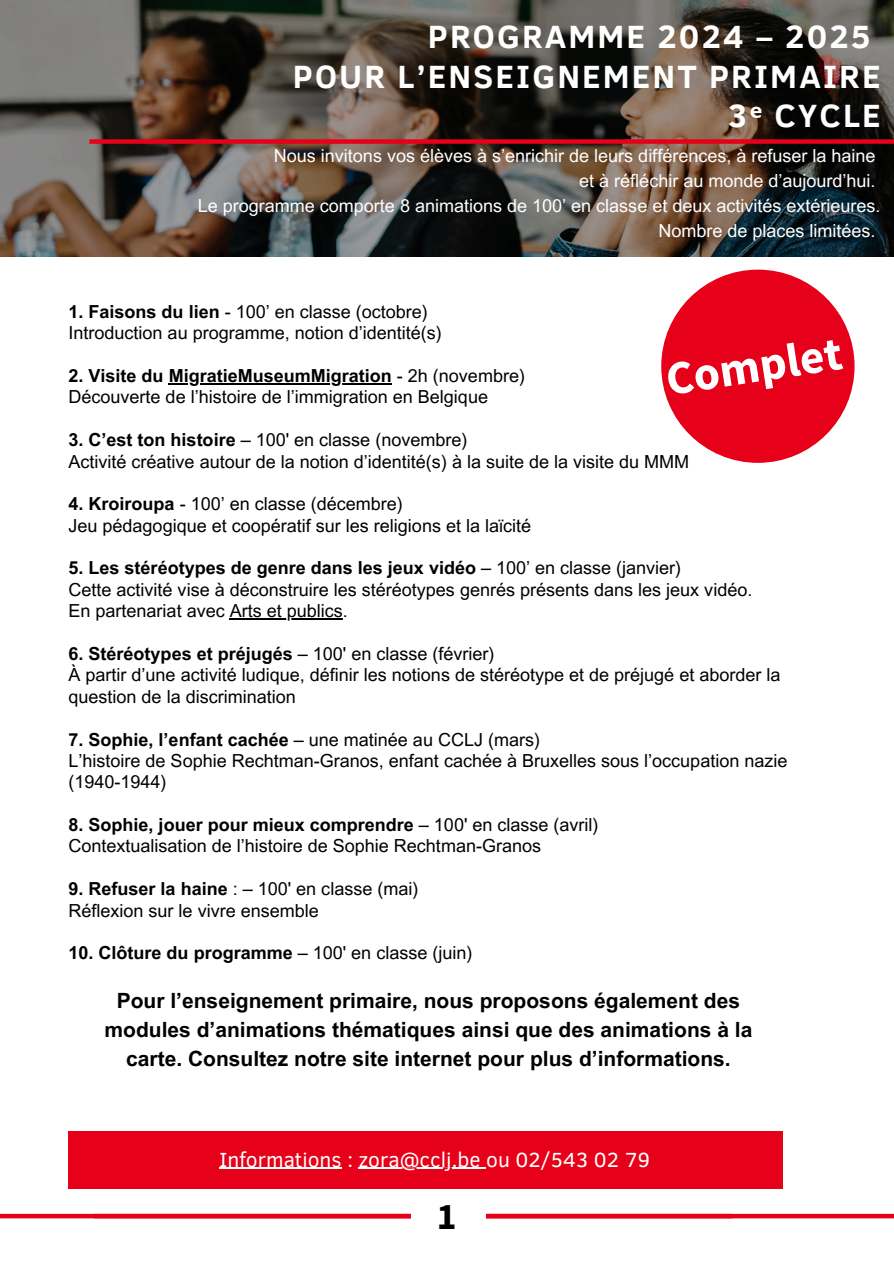
<style>
.page{position:relative;width:894px;height:1264px;background:#fff}
.page>*{position:absolute;margin:0;border:0;box-sizing:border-box;transform-origin:0 0}
.t1{font:700 47.25px "Source Sans Pro";color:#fff}
.t2{font:700 37.5px "Source Sans Pro";color:#000}
.t3{font:700 33px "Clear Sans";letter-spacing:.065em;color:#fff}
.t4{font:700 21px/29.2px "Arial MT Pro";color:#000;text-align:center}
.t5{font:21px "Clear Sans";color:#fff}
.t6{font:18px "Arial MT Pro";color:#000}
.t7{font:700 18px "Arial MT Pro";color:#000}
.t8{font:18px/24.8px "Arial MT Pro";color:#fff;text-align:right}
.s1{font-family:"Noto Sans"}
.s2{font-weight:700}
.s3{font-weight:400}
</style>
<div class="page">
<hr style="left:169px;top:383px;width:223px;height:1px;background:#000">
<hr style="left:230px;top:618px;width:113px;height:1px;background:#000">
<svg style="left:0;top:0;width:893px;height:256px;background:#4c453e"></svg>
<div style="left:89px;top:139px;width:804px;height:5px;background:#e60019"></div>
<div style="left:0;top:1213px;width:732px;height:5px;background:#e60019"></div>
<div style="left:94px;top:1213px;width:799px;height:5px;background:#e60019"></div>
<div style="left:411px;top:1184px;width:70px;height:58px;background:#fff"></div>
<div style="left:68px;top:1131px;width:715px;height:57px;background:#e60019"></div>
<hr style="left:219px;top:1167px;width:122px;height:1px;background:#fff">
<hr style="left:358px;top:1167px;width:128px;height:1px;background:#fff">
<div style="left:415px;top:1193px;width:70px;height:58px;background:#fff"></div>
<div style="left:661px;top:269px;width:193px;height:194px;background:#e60019;border-radius:50%"></div>
<p class="t3" style="left:428px;top:13px;width:444px">PROGRAMME 2024 – 2025</p>
<p class="t3" style="left:293px;top:52px;width:589px">POUR L’ENSEIGNEMENT PRIMAIRE</p>
<p class="t3" style="left:728px;top:91px;width:154px">3<span class="s1">ᵉ</span> CYCLE</p>
<p class="t8" style="left:274px;top:146px;width:603px">Nous invitons vos élèves à s’enrichir de leurs différences, à refuser la haine</p>
<p class="t8" style="left:579px;top:170px;width:298px">et à réfléchir au monde d’aujourd’hui.</p>
<p class="t8" style="left:198px;top:195px;width:684px">Le programme comporte 8 animations de 100’ en classe et deux activités extérieures.<br>Nombre de places limitées.</p>
<p class="t6" style="left:68px;top:305px;width:361px"><span class="s2">1. Faisons du lien</span> - 100’ en classe (octobre)</p>
<h2 class="t6" style="left:68px;top:326px;width:375px">Introduction au programme, notion d’identité(s)</h2>
<p class="t7" style="left:68px;top:369px;width:458px">2. Visite du MigratieMuseumMigration <span class="s3">- 2h (novembre)</span></p>
<p class="t6" style="left:68px;top:390px;width:421px">Découverte de l’histoire de l’immigration en Belgique</p>
<p class="t6" style="left:68px;top:433px;width:400px"><span class="s2">3. C’est ton histoire</span> – 100' en classe (novembre)</p>
<p class="t6" style="left:68px;top:454px;width:622px">Activité créative autour de la notion d’identité(s) à la suite de la visite du MMM</p>
<h1 class="t6" style="left:68px;top:497px;width:336px"><span class="s2">4. Kroiroupa</span> - 100’ en classe (décembre)</h1>
<p class="t6" style="left:68px;top:518px;width:464px">Jeu pédagogique et coopératif sur les religions et la laïcité</p>
<p class="t7" style="left:68px;top:561px;width:614px">5. Les stéréotypes de genre dans les jeux vidéo <span class="s3">– 100’ en classe (janvier)</span></p>
<p class="t6" style="left:68px;top:582px;width:685px">Cette activité vise à déconstruire les stéréotypes genrés présents dans les jeux vidéo.</p>
<p class="t6" style="left:68px;top:604px;width:281px">En partenariat avec Arts et publics.</p>
<p class="t7" style="left:68px;top:647px;width:427px">6. Stéréotypes et préjugés <span class="s3">– 100' en classe (février)</span></p>
<p class="t6" style="left:68px;top:668px;width:713px">À partir d’une activité ludique, définir les notions de stéréotype et de préjugé et aborder la</p>
<p class="t6" style="left:68px;top:689px;width:229px">question de la discrimination</p>
<p class="t7" style="left:68px;top:732px;width:473px">7. Sophie, l’enfant cachée <span class="s3">– une matinée au CCLJ (mars)</span></p>
<p class="t6" style="left:68px;top:753px;width:720px">L’histoire de Sophie Rechtman-Granos, enfant cachée à Bruxelles sous l’occupation nazie</p>
<p class="t6" style="left:68px;top:775px;width:100px">(1940-1944)</p>
<p class="t7" style="left:68px;top:818px;width:531px">8. Sophie, jouer pour mieux comprendre <span class="s3">– 100' en classe (avril)</span></p>
<p class="t6" style="left:68px;top:839px;width:474px">Contextualisation de l’histoire de Sophie Rechtman-Granos</p>
<p class="t6" style="left:68px;top:882px;width:351px"><span class="s2">9. Refuser la haine</span> : – 100' en classe (mai)</p>
<p class="t6" style="left:68px;top:903px;width:252px">Réflexion sur le vivre ensemble</p>
<p class="t7" style="left:68px;top:946px;width:405px">10. Clôture du programme <span class="s3">– 100' en classe (juin)</span></p>
<p class="t4" style="left:104px;top:988px;width:649px">Pour l’enseignement primaire, nous proposons également des modules d’animations thématiques ainsi que des animations à la carte. Consultez notre site internet pour plus d’informations.</p>
<h1 class="t1" style="left:661px;top:350px;width:179px;rotate:-9deg">Complet</h1>
<h3 class="t5" style="left:219px;top:1144px;width:431px">Informations : zora@cclj.be ou 02/543 02 79</h3>
<p class="t2" style="left:437px;top:1192px;width:21px">1</p>
</div>
